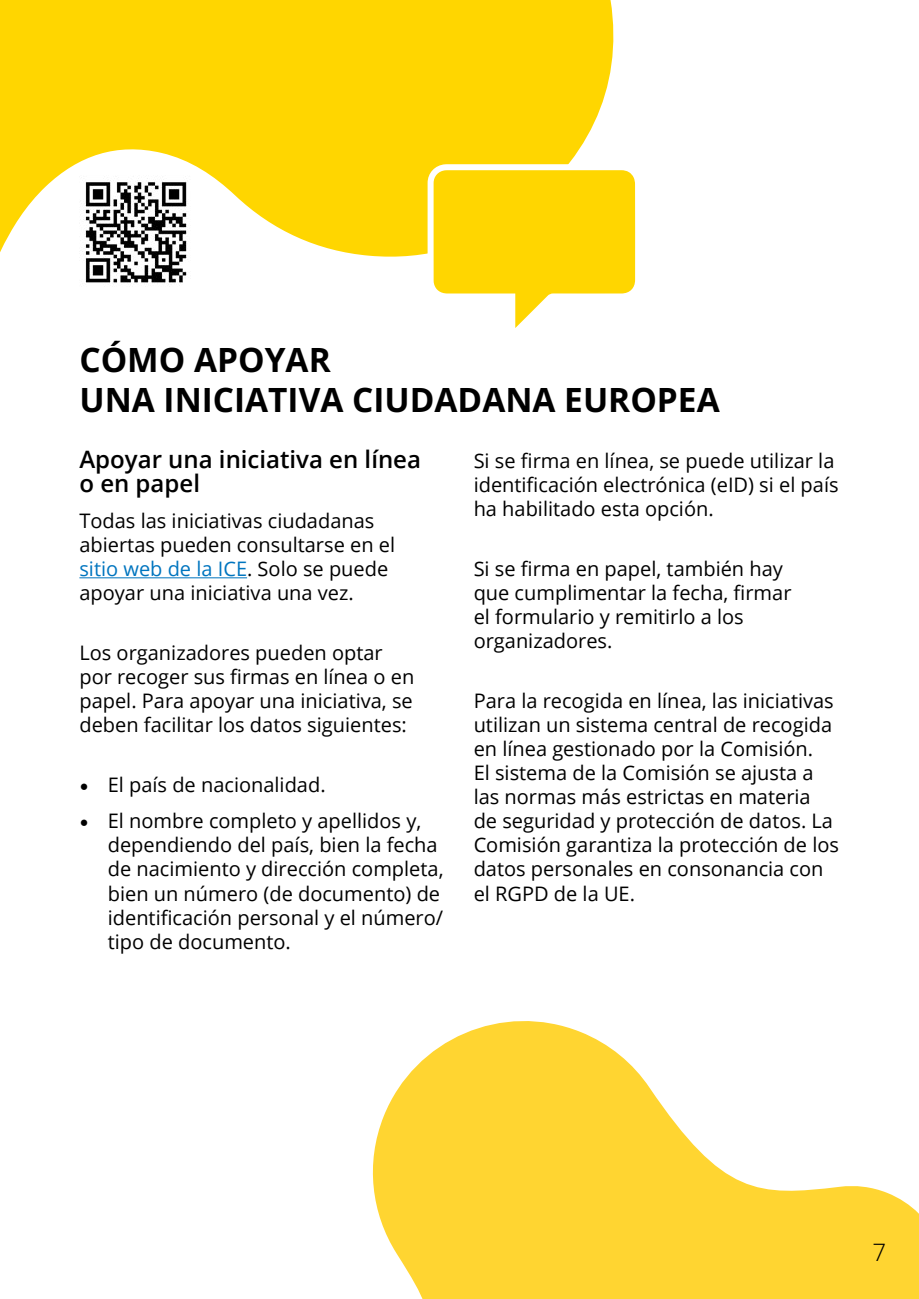
<style>
.page{position:relative;width:919px;height:1299px;background:#fff}
.page>*{position:absolute;margin:0;border:0;box-sizing:border-box;transform-origin:0 0}
.t1{font:700 33.4px/40px "Open Sans";color:#000}
.t2{font:600 24px/24px "Open Sans";color:#000}
.t3{font:300 24px "Open Sans";color:#000}
.t4{font:20px/24px "Open Sans";color:#000}
.s1{color:#0075bf}
.s2{font-family:"Minion Pro";font-size:24px}
</style>
<div class="page">
<svg style="left:372px;top:1021px;width:546px;height:277px;fill:#ffd531"></svg>
<svg style="left:0;top:0;width:423px;height:257px;background:#ffdb22"></svg>
<svg style="left:423px;top:0;width:213px;height:328px"></svg>
<img style="left:79px;top:175px;width:114px;height:108px">
<hr style="left:79px;top:577px;width:168px;height:1px;background:#0075bf">
<h1 class="t1" style="left:79px;top:339px;width:641px">CÓMO APOYAR<br>UNA INICIATIVA CIUDADANA EUROPEA</h1>
<p class="t2" style="left:79px;top:447px;width:343px">Apoyar una iniciativa en línea o en papel</p>
<p class="t4" style="left:79px;top:508px;width:317px">Todas las iniciativas ciudadanas abiertas pueden consultarse en el <span class="s1">sitio web de la ICE</span>. Solo se puede apoyar una iniciativa una vez.</p>
<p class="t4" style="left:79px;top:640px;width:336px">Los organizadores pueden optar por recoger sus firmas en línea o en papel. Para apoyar una iniciativa, se deben facilitar los datos siguientes:</p>
<p class="t4" style="left:79px;top:772px;width:248px"><span class="s2">•</span> El país de nacionalidad.</p>
<p class="t4" style="left:108px;top:808px;width:337px;text-indent:-28px"><span class="s2">•</span> El nombre completo y apellidos y, dependiendo del país, bien la fecha de nacimiento y dirección completa, bien un número (de documento) de identificación personal y el número/ tipo de documento.</p>
<p class="t4" style="left:473px;top:448px;width:366px">Si se firma en línea, se puede utilizar la identificación electrónica (eID) si el país ha habilitado esta opción.</p>
<p class="t4" style="left:473px;top:556px;width:319px">Si se firma en papel, también hay que cumplimentar la fecha, firmar el formulario y remitirlo a los organizadores.</p>
<p class="t4" style="left:473px;top:688px;width:367px">Para la recogida en línea, las iniciativas utilizan un sistema central de recogida en línea gestionado por la Comisión.<br>El sistema de la Comisión se ajusta a las normas más estrictas en materia de seguridad y protección de datos. La Comisión garantiza la protección de los datos personales en consonancia con el RGPD de la UE.</p>
<p class="t3" style="left:872px;top:1235px;width:15px">7</p>
</div>
